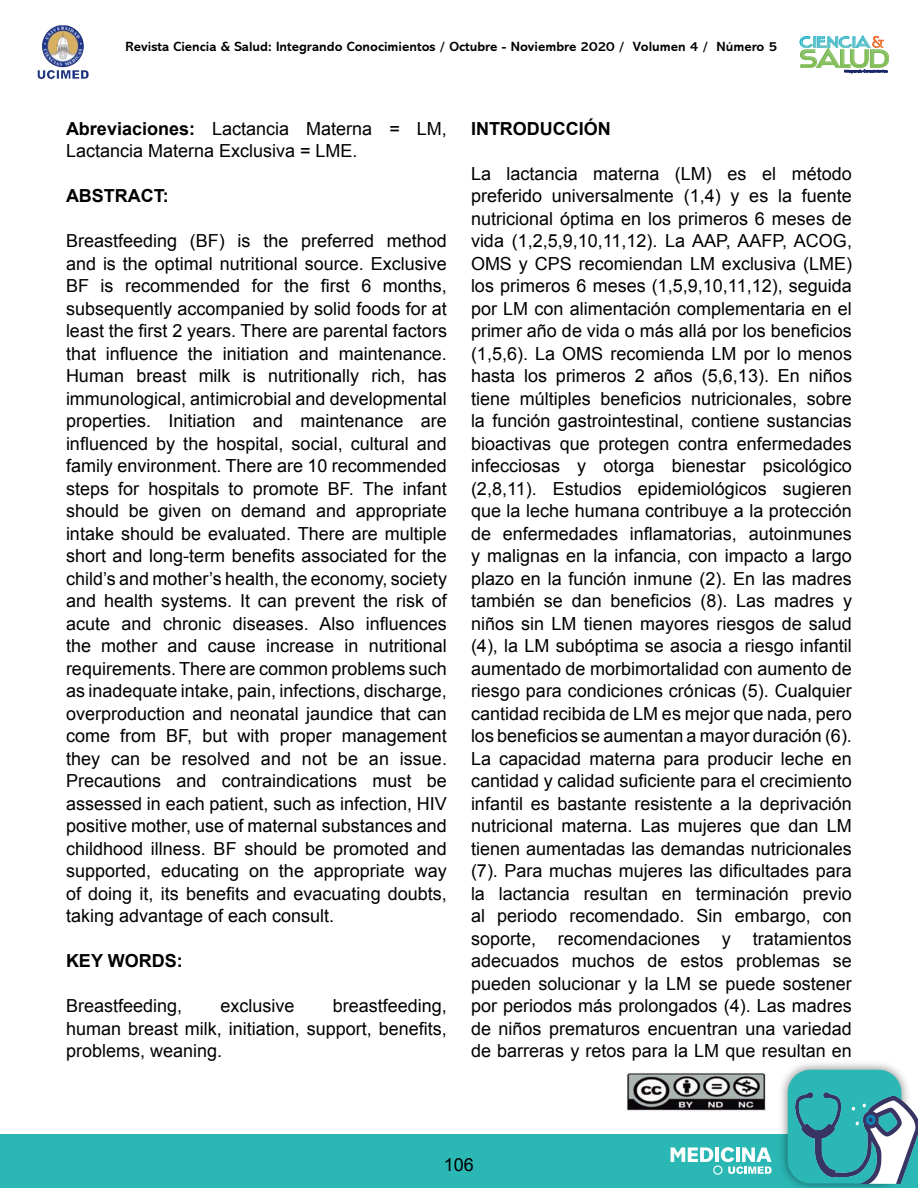
<style>
.page{position:relative;width:918px;height:1188px;background:#fff}
.page>*{position:absolute;margin:0;border:0;box-sizing:border-box;transform-origin:0 0}
.númeración{font:18px/22.5px "Arial";color:#000;text-align:justify}
.t1{font:700 18px "Arial";color:#000}
.t2{font:700 13.5px "Abadi MT Pro";color:#000}
.s1{font-weight:700}
</style>
<div class="page">
<svg style="left:799px;top:35px;width:90px;height:38px"></svg>
<img style="left:37px;top:25px;width:52px;height:55px">
<div style="left:0;top:1134px;width:918px;height:54px;background:#2bb7b4"></div>
<svg style="left:671px;top:1147px;width:101px;height:28px"></svg>
<img style="left:781px;top:1063px;width:127px;height:125px">
<div style="left:788px;top:1070px;width:113px;height:113px;background:#2bb7b4;border-radius:23px"></div>
<img style="left:796px;top:1092px;width:122px;height:91px">
<img style="left:627px;top:1072px;width:139px;height:39px">
<p class="t2" style="left:126px;top:39px;width:653px">Revista Ciencia &amp; Salud: Integrando Conocimientos / Octubre - Noviembre 2020 / Volumen 4 / Número 5</p>
<p class="númeración" style="left:66px;top:117px;width:382px"><span class="s1">Abreviaciones:</span> Lactancia Materna = LM,<br>Lactancia Materna Exclusiva = LME.</p>
<p class="t1" style="left:66px;top:184px;width:104px">ABSTRACT:</p>
<p class="númeración" style="left:66px;top:230px;width:383px">Breastfeeding (BF) is the preferred method and is the optimal nutritional source. Exclusive BF is recommended for the first 6 months, subsequently accompanied by solid foods for at least the first 2 years. There are parental factors that influence the initiation and maintenance.<br>Human breast milk is nutritionally rich, has immunological, antimicrobial and developmental properties. Initiation and maintenance are influenced by the hospital, social, cultural and family environment. There are 10 recommended steps for hospitals to promote BF. The infant should be given on demand and appropriate intake should be evaluated. There are multiple short and long-term benefits associated for the child’s and mother’s health, the economy, society and health systems. It can prevent the risk of acute and chronic diseases. Also influences the mother and cause increase in nutritional requirements. There are common problems such as inadequate intake, pain, infections, discharge, overproduction and neonatal jaundice that can come from BF, but with proper management they can be resolved and not be an issue.<br>Precautions and contraindications must be assessed in each patient, such as infection, HIV positive mother, use of maternal substances and childhood illness. BF should be promoted and supported, educating on the appropriate way of doing it, its benefits and evacuating doubts, taking advantage of each consult.</p>
<p class="t1" style="left:66px;top:949px;width:118px">KEY WORDS:</p>
<p class="númeración" style="left:66px;top:995px;width:118px">Breastfeeding,</p>
<p class="númeración" style="left:220px;top:995px;width:76px">exclusive</p>
<p class="númeración" style="left:66px;top:995px;width:382px;text-indent:267px">breastfeeding, human breast milk, initiation, support, benefits, problems, weaning.</p>
<p class="t1" style="left:471px;top:116px;width:141px">INTRODUCCIÓN</p>
<p class="númeración" style="left:471px;top:162px;width:383px">La lactancia materna (LM) es el método preferido universalmente (1,4) y es la fuente nutricional óptima en los primeros 6 meses de vida (1,2,5,9,10,11,12). La AAP, AAFP, ACOG, OMS y CPS recomiendan LM exclusiva (LME) los primeros 6 meses (1,5,9,10,11,12), seguida por LM con alimentación complementaria en el primer año de vida o más allá por los beneficios (1,5,6). La OMS recomienda LM por lo menos hasta los primeros 2 años (5,6,13). En niños tiene múltiples beneficios nutricionales, sobre la función gastrointestinal, contiene sustancias bioactivas que protegen contra enfermedades infecciosas y otorga bienestar psicológico (2,8,11). Estudios epidemiológicos sugieren que la leche humana contribuye a la protección de enfermedades inflamatorias, autoinmunes y malignas en la infancia, con impacto a largo plazo en la función inmune (2). En las madres también se dan beneficios (8). Las madres y niños sin LM tienen mayores riesgos de salud (4), la LM subóptima se asocia a riesgo infantil aumentado de morbimortalidad con aumento de riesgo para condiciones crónicas (5). Cualquier cantidad recibida de LM es mejor que nada, pero los beneficios se aumentan a mayor duración (6).<br>La capacidad materna para producir leche en cantidad y calidad suficiente para el crecimiento infantil es bastante resistente a la deprivación nutricional materna. Las mujeres que dan LM tienen aumentadas las demandas nutricionales (7). Para muchas mujeres las dificultades para la lactancia resultan en terminación previo al periodo recomendado. Sin embargo, con soporte, recomendaciones y tratamientos adecuados muchos de estos problemas se pueden solucionar y la LM se puede sostener por periodos más prolongados (4). Las madres de niños prematuros encuentran una variedad de barreras y retos para la LM que resultan en</p>
<p class="númeración" style="left:444px;top:1153px;width:32px">106</p>
</div>
